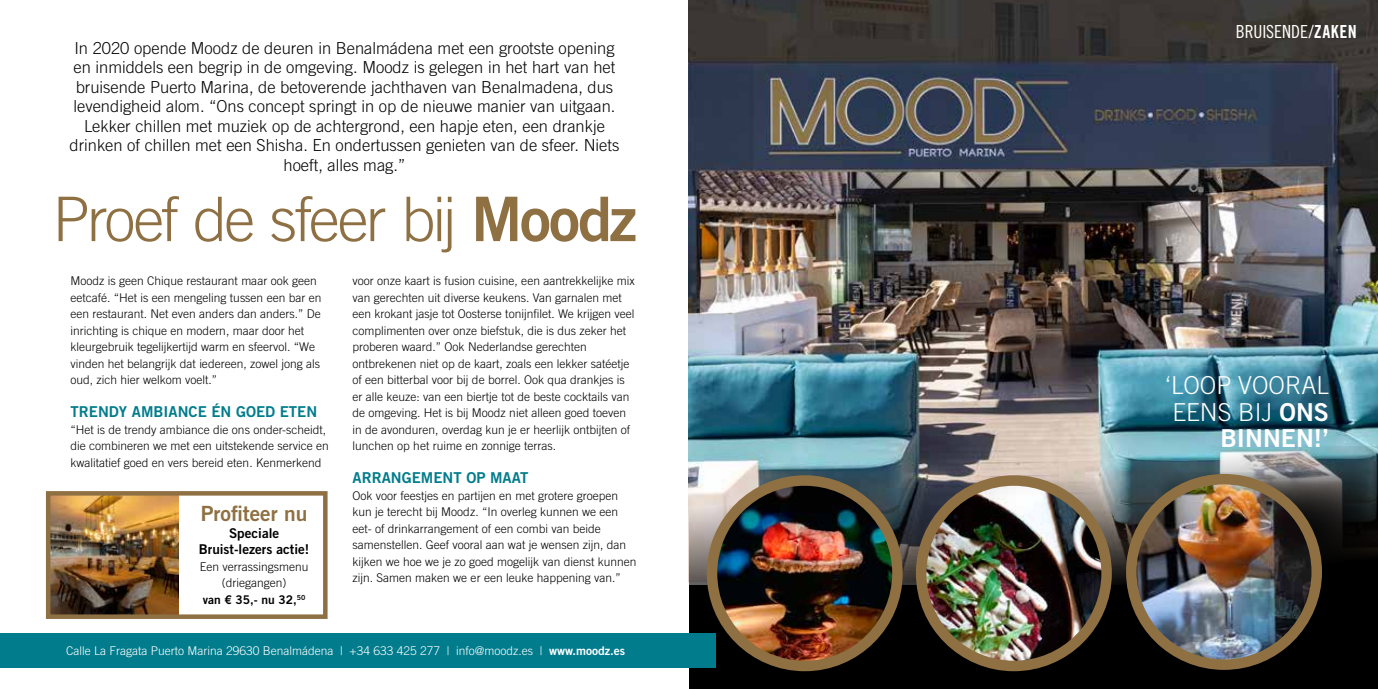
<style>
.page{position:relative;width:1378px;height:689px;background:#fff}
.page>*{position:absolute;margin:0;border:0;box-sizing:border-box;transform-origin:0 0}
.t1{font:300 61.5px "Trade Gothic LT Std";letter-spacing:-.045em;color:#8f7043}
.t2{font:300 24.75px/26.1px "Trade Gothic LT Std";color:#fff}
.t3{font:24.75px "Trade Gothic LT Std Bd 2";color:#fff}
.t4{font:21px "Trade Gothic LT Std Bd 2";color:#8f7043}
.t5{font:18px "Trade Gothic LT Std Cn 18";letter-spacing:-.005em;color:#fff}
.t6{font:300 16.5px/19.5px "Trade Gothic LT Std";color:#000;text-align:center}
.t7{font:15px "Trade Gothic LT Std Bd 2";color:#007c8c}
.t8{font:13.5px/16.5px "Trade Gothic LT Std Bd 2";color:#000;text-align:center}
.t9{font:300 12px/16.5px "Trade Gothic LT Std";color:#000}
.t10{font:300 12px "Trade Gothic LT Std";color:#fff}
.t11{font:12px "Trade Gothic LT Std Bd 2";color:#000}
.s1{font-family:"Trade Gothic LT Std Bd 2";font-weight:400}
.s2{font-family:"Trade Gothic LT Std Bd Cn 20"}
</style>
<div class="page">
<img style="left:51px;top:496px;width:128px;height:118px">
<div style="left:0;top:634px;width:689px;height:34px;background:#007c8c"></div>
<div style="left:46px;top:491px;width:281px;height:128px;border:4px solid #8f7043"></div>
<div style="left:689px;top:480px;width:689px;height:209px;background:#000"></div>
<img style="left:689px;top:0;width:689px;height:446px">
<img style="left:689px;top:446px;width:689px;height:145px">
<div style="left:689px;top:634px;width:26px;height:34px;background:#007c8c"></div>
<img style="left:712px;top:480px;width:185px;height:186px;border-radius:93px">
<div style="left:707px;top:475px;width:195px;height:196px;border:10px solid #8f7043;border-radius:50%"></div>
<img style="left:921px;top:480px;width:185px;height:186px;border-radius:93px">
<div style="left:916px;top:475px;width:196px;height:196px;border:10px solid #8f7043;border-radius:50%"></div>
<svg style="left:1157px;top:472px;width:221px;height:111px"></svg>
<img style="left:1131px;top:479px;width:185px;height:185px;border-radius:93px">
<div style="left:1126px;top:474px;width:196px;height:196px;border:10px solid #8f7043;border-radius:50%"></div>
<p class="t6" style="left:70px;top:38px;width:551px">In 2020 opende Moodz de deuren in Benalmádena met een grootste opening en inmiddels een begrip in de omgeving. Moodz is gelegen in het hart van het bruisende Puerto Marina, de betoverende jachthaven van Benalmadena, dus levendigheid alom. “Ons concept springt in op de nieuwe manier van uitgaan.<br>Lekker chillen met muziek op de achtergrond, een hapje eten, een drankje drinken of chillen met een Shisha. En ondertussen genieten van de sfeer. Niets hoeft, alles mag.”</p>
<h1 class="t1" style="left:52px;top:183px;width:586px">Proef de sfeer bij <span class="s1">Moodz</span></h1>
<p class="t9" style="left:71px;top:272px;width:252px">Moodz is geen Chique restaurant maar ook geen eetcafé. “Het is een mengeling tussen een bar en een restaurant. Net even anders dan anders.” De inrichting is chique en modern, maar door het kleurgebruik tegelijkertijd warm en sfeervol. “We vinden het belangrijk dat iedereen, zowel jong als oud, zich hier welkom voelt.”</p>
<p class="t7" style="left:71px;top:402px;width:248px">TRENDY AMBIANCE ÉN GOED ETEN</p>
<p class="t9" style="left:71px;top:421px;width:260px">“Het is de trendy ambiance die ons onder-scheidt, die combineren we met een uitstekende service en kwalitatief goed en vers bereid eten. Kenmerkend</p>
<h3 class="t4" style="left:201px;top:501px;width:108px">Profiteer nu</h3>
<p class="t8" style="left:199px;top:524px;width:112px">Speciale<br>Bruist-lezers actie!</p>
<p class="t9" style="left:200px;top:558px;width:110px;text-align:center">Een verrassingsmenu (driegangen)</p>
<p class="t11" style="left:203px;top:592px;width:104px">van € 35,- nu 32,<sup>50</sup></p>
<p class="t9" style="left:353px;top:272px;width:283px">voor onze kaart is fusion cuisine, een aantrekkelijke mix van gerechten uit diverse keukens. Van garnalen met een krokant jasje tot Oosterse tonijnfilet. We krijgen veel complimenten over onze biefstuk, die is dus zeker het proberen waard.” Ook Nederlandse gerechten ontbrekenen niet op de kaart, zoals een lekker satéetje of een bitterbal voor bij de borrel. Ook qua drankjes is er alle keuze: van een biertje tot de beste cocktails van de omgeving. Het is bij Moodz niet alleen goed toeven in de avonduren, overdag kun je er heerlijk ontbijten of lunchen op het ruime en zonnige terras.</p>
<p class="t7" style="left:353px;top:468px;width:177px">ARRANGEMENT OP MAAT</p>
<p class="t9" style="left:353px;top:487px;width:285px">Ook voor feestjes en partijen en met grotere groepen kun je terecht bij Moodz. “In overleg kunnen we een eet- of drinkarrangement of een combi van beide samenstellen. Geef vooral aan wat je wensen zijn, dan kijken we hoe we je zo goed mogelijk van dienst kunnen zijn. Samen maken we er een leuke happening van.”</p>
<p class="t10" style="left:66px;top:643px;width:560px">Calle La Fragata Puerto Marina 29630 Benalmádena | +34 633 425 277 | info@moodz.es | <span class="s1">www.moodz.es</span></p>
<h3 class="t5" style="left:1236px;top:21px;width:122px">BRUISENDE/<span class="s2">ZAKEN</span></h3>
<h2 class="t2" style="left:1165px;top:372px;width:165px">‘LOOP VOORAL<br>EENS BIJ <span class="s1">ONS</span></h2>
<h2 class="t3" style="left:1220px;top:422px;width:110px">BINNEN!’</h2>
</div>
